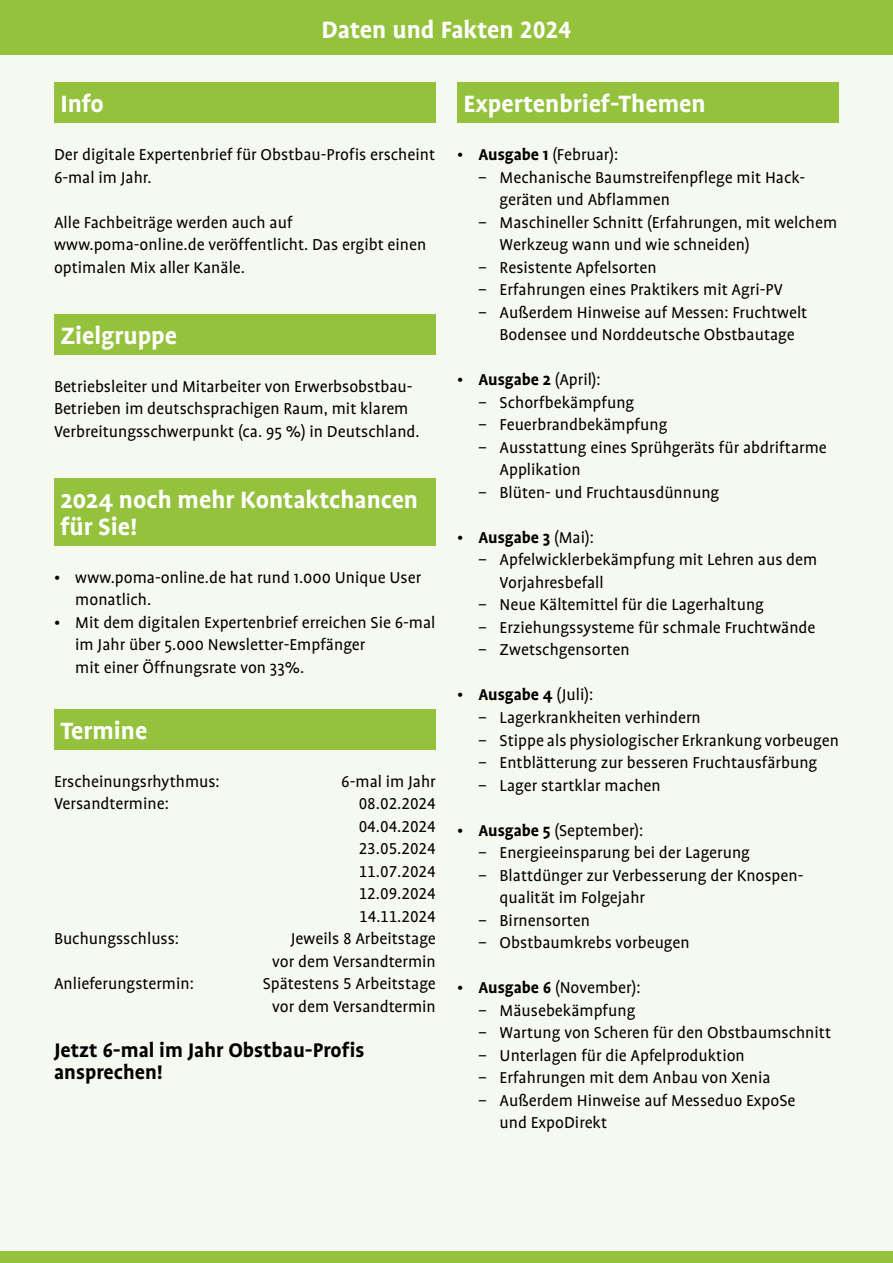
<style>
.page{position:relative;width:893px;height:1263px;background:#fff}
.page>*{position:absolute;margin:0;border:0;box-sizing:border-box;transform-origin:0 0}
.H1_FM_einzelspalte_G{font:700 27px/27px "UV Profile";color:#fff}
._02_headline{font:700 27px "UV Profile Tab";color:#fff}
.H1_FM_alleSpalten_Gr{font:700 27px "UV Profile";color:#fff}
.Copy{font:700 22.5px/22.5px "UV Profile";color:#000}
.Copy-2{font:18px/22.5px "UV Profile";color:#000}
.Copy-3{font:18px/22.5px "UV Profile Tab";color:#000;text-align:right}
.t1{font:700 18px "UV Profile";color:#000}
.s1{font-family:"UV Profile Tab"}
.s2{font-weight:700}
.s3{font-weight:400}
</style>
<div class="page">
<div style="left:0;top:54px;width:893px;height:1209px;background:#f6f9ef"></div>
<div style="left:457px;top:83px;width:382px;height:40px;background:#94c23d"></div>
<div style="left:0;top:0;width:893px;height:54px;background:#94c23d"></div>
<div style="left:54px;top:83px;width:382px;height:40px;background:#94c23d"></div>
<div style="left:54px;top:314px;width:382px;height:40px;background:#94c23d"></div>
<div style="left:54px;top:478px;width:382px;height:67px;background:#94c23d"></div>
<div style="left:54px;top:709px;width:382px;height:40px;background:#94c23d"></div>
<div style="left:0;top:1251px;width:893px;height:12px;background:#94c23d"></div>
<p class="_02_headline" style="left:322px;top:15px;width:251px">Daten und Fakten 2024</p>
<p class="H1_FM_einzelspalte_G" style="left:60px;top:91px;width:45px">Info</p>
<p class="Copy-2" style="left:54px;top:144px;width:383px">Der digitale Expertenbrief für Obstbau-Profis erscheint<br>6-mal im Jahr.</p>
<p class="Copy-2" style="left:54px;top:211px;width:374px">Alle Fachbeiträge werden auch auf www.poma-online.de veröffentlicht. Das ergibt einen optimalen Mix aller Kanäle.</p>
<p class="H1_FM_einzelspalte_G" style="left:60px;top:322px;width:118px">Zielgruppe</p>
<p class="Copy-2" style="left:54px;top:375px;width:367px">Betriebsleiter und Mitarbeiter von Erwerbsobstbau-<br>Betrieben im deutschsprachigen Raum, mit klarem<br>Verbreitungsschwerpunkt (ca. 95 %) in Deutschland.</p>
<p class="H1_FM_einzelspalte_G" style="left:60px;top:486px;width:359px">2024 noch mehr Kontaktchancen für Sie!</p>
<p class="Copy-2" style="left:75px;top:566px;width:347px;text-indent:-21px">• www.poma-online.de hat rund 1.000 Unique User monatlich.</p>
<p class="Copy-2" style="left:75px;top:611px;width:362px;text-indent:-21px">• Mit dem digitalen Expertenbrief erreichen Sie 6-mal im Jahr über 5.000 Newsletter-Empfänger<br>mit einer Öffnungsrate von 33%.</p>
<p class="H1_FM_alleSpalten_Gr" style="left:60px;top:716px;width:88px">Termine</p>
<p class="Copy-2" style="left:54px;top:770px;width:167px">Erscheinungsrhyth<span class="s1">mus:</span></p>
<p class="Copy-3" style="left:341px;top:770px;width:96px">6-mal im Jahr</p>
<p class="Copy-3" style="left:54px;top:793px;width:116px">Versandtermine:</p>
<p class="Copy-3" style="left:359px;top:793px;width:79px">08.02.2024</p>
<p class="Copy-3" style="left:359px;top:815px;width:79px">04.04.2024</p>
<p class="Copy-3" style="left:359px;top:838px;width:79px">23.05.2024</p>
<p class="Copy-3" style="left:359px;top:860px;width:79px">11.07.2024</p>
<p class="Copy-3" style="left:359px;top:883px;width:79px">12.09.2024</p>
<p class="Copy-3" style="left:359px;top:905px;width:78px">14.11.2024</p>
<p class="Copy-3" style="left:54px;top:928px;width:127px">Buchungsschluss:</p>
<p class="Copy-3" style="left:272px;top:928px;width:165px">Jeweils 8 Arbeitstage vor dem Versandtermin</p>
<p class="Copy-3" style="left:54px;top:973px;width:141px">Anlieferungstermin:</p>
<p class="Copy-3" style="left:263px;top:973px;width:175px;text-align:center">Spätestens 5 Arbeitstage vor dem Versandtermin</p>
<p class="Copy" style="left:54px;top:1038px;width:312px">Jetzt 6-mal im Jahr Obstbau-Profis ansprechen!</p>
<p class="H1_FM_einzelspalte_G" style="left:463px;top:91px;width:244px">Expertenbrief-Themen</p>
<p class="Copy-2" style="left:457px;top:144px;width:163px">• <span class="s2">Ausgabe 1</span> (Februar):</p>
<p class="Copy-2" style="left:500px;top:166px;width:305px;text-indent:-21px"><span class="s1">−</span> Mechanische Baumstreifenpflege mit Hack&shy;geräten und Abflammen</p>
<p class="Copy-2" style="left:500px;top:211px;width:339px;text-indent:-21px"><span class="s1">−</span> Maschineller Schnitt (Erfahrungen, mit welchem<br>Werkzeug wann und wie schneiden)</p>
<p class="Copy-2" style="left:478px;top:256px;width:180px"><span class="s1">−</span> Resistente Apfelsorten</p>
<p class="Copy-2" style="left:478px;top:279px;width:306px"><span class="s1">−</span> Erfahrungen eines Praktikers mit Agri-PV</p>
<p class="Copy-2" style="left:478px;top:301px;width:331px;text-align:center"><span class="s1">−</span> Außerdem Hinweise auf Messen: Fruchtwelt<br>Bodensee und Norddeutsche Obstbautage</p>
<p class="Copy-2" style="left:457px;top:369px;width:145px">• <span class="s2">Ausgabe 2</span> (April):</p>
<p class="Copy-2" style="left:478px;top:391px;width:157px"><span class="s1">−</span> Schorfbekämpfung</p>
<p class="Copy-2" style="left:478px;top:414px;width:191px"><span class="s1">−</span> Feuerbrandbekämpfung</p>
<p class="Copy-2" style="left:500px;top:436px;width:329px;text-indent:-21px"><span class="s1">−</span> Ausstattung eines Sprühgeräts für abdriftarme<br>Applikation</p>
<p class="Copy-2" style="left:478px;top:481px;width:242px"><span class="s1">−</span> Blüten- und Fruchtausdünnung</p>
<p class="t1" style="left:457px;top:528px;width:138px"><span class="s3">•</span> Ausgabe 3 <span class="s3">(Mai):</span></p>
<p class="Copy-2" style="left:500px;top:549px;width:319px;text-indent:-21px"><span class="s1">−</span> Apfelwicklerbekämpfung mit Lehren aus dem<br>Vorjahresbefall</p>
<p class="Copy-2" style="left:478px;top:594px;width:287px"><span class="s1">−</span> Neue Kältemittel für die Lagerhaltung</p>
<p class="Copy-2" style="left:478px;top:616px;width:339px"><span class="s1">−</span> Erziehungssysteme für schmale Fruchtwände</p>
<p class="Copy-2" style="left:478px;top:639px;width:153px"><span class="s1">−</span> Zwetschgensorten</p>
<p class="Copy-2" style="left:457px;top:684px;width:138px">• <span class="s2">Ausgabe 4</span> (Juli):</p>
<p class="Copy-2" style="left:478px;top:706px;width:224px"><span class="s1">−</span> Lagerkrankheiten verhindern</p>
<p class="Copy-2" style="left:478px;top:729px;width:362px"><span class="s1">−</span> Stippe als physiologischer Erkrankung vorbeugen</p>
<p class="Copy-2" style="left:478px;top:751px;width:340px"><span class="s1">−</span> Entblätterung zur besseren Fruchtausfärbung</p>
<p class="Copy-2" style="left:478px;top:774px;width:184px"><span class="s1">−</span> Lager startklar machen</p>
<p class="Copy-2" style="left:457px;top:819px;width:188px">• <span class="s2">Ausgabe 5</span> (September):</p>
<p class="Copy-2" style="left:478px;top:841px;width:273px"><span class="s1">−</span> Energieeinsparung bei der Lagerung</p>
<p class="Copy-2" style="left:500px;top:864px;width:304px;text-indent:-21px"><span class="s1">−</span> Blattdünger zur Verbesserung der Knospen&shy;qualität im Folgejahr</p>
<p class="Copy-2" style="left:478px;top:909px;width:113px"><span class="s1">−</span> Birnensorten</p>
<p class="Copy-2" style="left:478px;top:931px;width:213px"><span class="s1">−</span> Obstbaumkrebs vorbeugen</p>
<p class="Copy-2" style="left:457px;top:976px;width:185px">• <span class="s2">Ausgabe 6</span> (November):</p>
<p class="Copy-2" style="left:478px;top:999px;width:159px"><span class="s1">−</span> Mäusebekämpfung</p>
<p class="Copy-2" style="left:478px;top:1021px;width:354px"><span class="s1">−</span> Wartung von Scheren für den Obstbaumschnitt</p>
<p class="Copy-2" style="left:478px;top:1044px;width:268px"><span class="s1">−</span> Unterlagen für die Apfelproduktion</p>
<p class="Copy-2" style="left:478px;top:1066px;width:294px"><span class="s1">−</span> Erfahrungen mit dem Anbau von Xenia</p>
<p class="Copy-2" style="left:500px;top:1089px;width:297px;text-indent:-21px"><span class="s1">−</span> Außerdem Hinweise auf Messeduo ExpoSe und ExpoDirekt</p>
</div>
